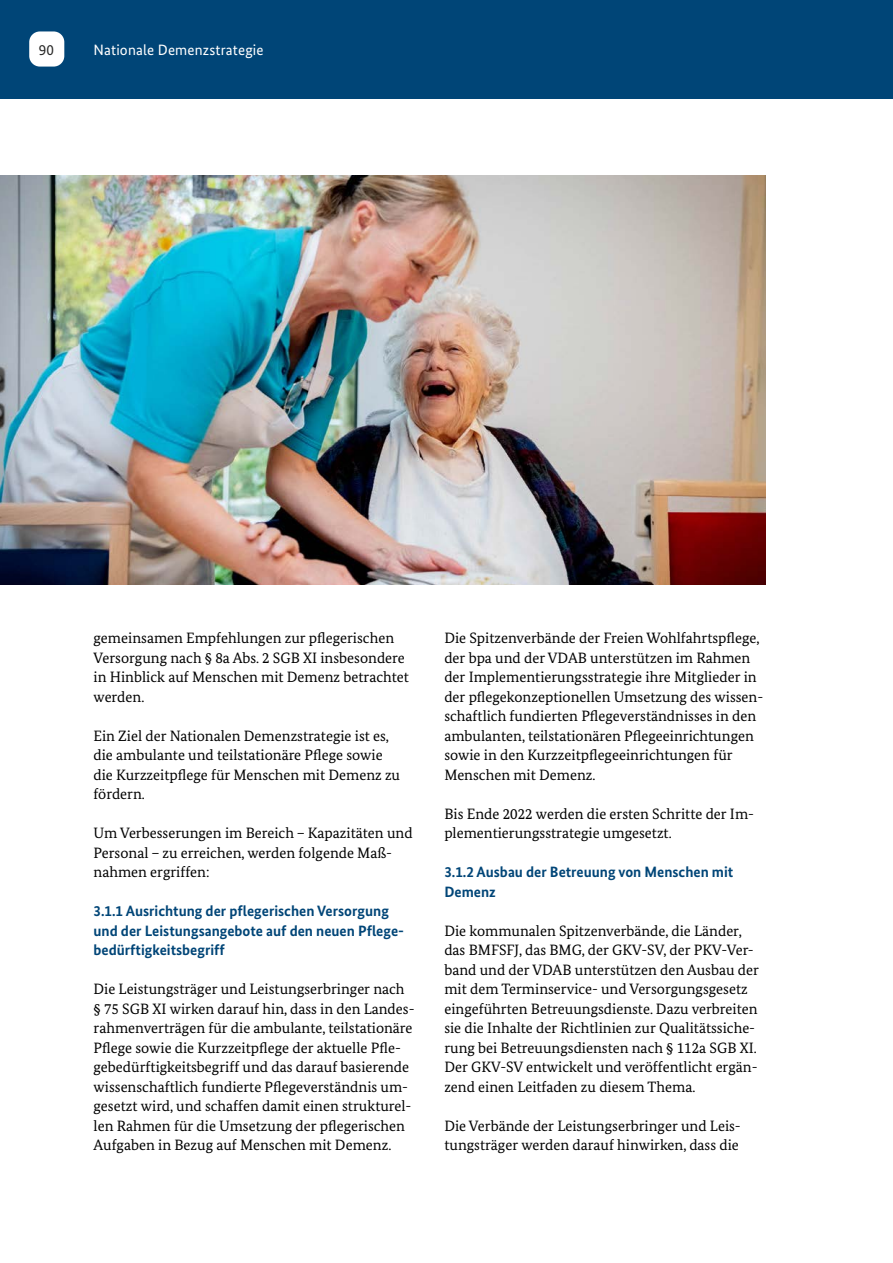
<style>
.page{position:relative;width:893px;height:1263px;background:#fff}
.page>*{position:absolute;margin:0;border:0;box-sizing:border-box;transform-origin:0 0}
.t1{font:15px/19.5px "Bundes Serif";color:#000}
.t2{font:700 15px/19.5px "Bundes Sans";color:#004577}
.t3{font:15px "Bundes Sans";letter-spacing:.01em;color:#fff}
.t4{font:15px "Bundes Sans";color:#282827}
</style>
<div class="page">
<div style="left:0;top:0;width:893px;height:98px;background:#004577"></div>
<div style="left:29px;top:31px;width:35px;height:36px;background:#fff;border-radius:11px"></div>
<img style="left:0;top:175px;width:765px;height:410px">
<p class="t4" style="left:39px;top:41px;width:16px">90</p>
<p class="t3" style="left:94px;top:41px;width:172px">Nationale Demenzstrategie</p>
<p class="t1" style="left:94px;top:628px;width:317px">gemeinsamen Empfehlungen zur pflegerischen Versorgung nach § 8a Abs. 2 SGB XI insbesondere in Hinblick auf Menschen mit Demenz betrachtet werden.</p>
<p class="t1" style="left:94px;top:726px;width:308px">Ein Ziel der Nationalen Demenzstrategie ist es, die ambulante und teilstationäre Pflege sowie die Kurzzeitpflege für Menschen mit Demenz zu fördern.</p>
<p class="t1" style="left:94px;top:823px;width:321px">Um Verbesserungen im Bereich – Kapazitäten und<br>Personal – zu erreichen, werden folgende Maß&shy;nahmen ergriffen:</p>
<h5 class="t2" style="left:94px;top:901px;width:312px">3.1.1 Ausrichtung der pflegerischen Versorgung und der Leistungsangebote auf den neuen Pflege&shy;bedürftigkeitsbegriff</h5>
<p class="t1" style="left:94px;top:979px;width:323px">Die Leistungsträger und Leistungserbringer nach § 75 SGB XI wirken darauf hin, dass in den Landes&shy;rahmenverträgen für die ambulante, teilstationäre Pflege sowie die Kurzzeitpflege der aktuelle Pfle&shy;gebedürftigkeitsbegriff und das darauf basierende wissenschaftlich fundierte Pflegeverständnis um&shy;gesetzt wird, und schaffen damit einen strukturel&shy;len Rahmen für die Umsetzung der pflegerischen Aufgaben in Bezug auf Menschen mit Demenz.</p>
<p class="t1" style="left:444px;top:628px;width:320px">Die Spitzenverbände der Freien Wohlfahrtspflege, der bpa und der VDAB unterstützen im Rahmen der Implementierungsstrategie ihre Mitglieder in der pflegekonzeptionellen Umsetzung des wissen&shy;schaftlich fundierten Pflegeverständnisses in den ambulanten, teilstationären Pflegeeinrichtungen sowie in den Kurzzeitpflegeeinrichtungen für Menschen mit Demenz.</p>
<p class="t1" style="left:444px;top:804px;width:311px">Bis Ende 2022 werden die ersten Schritte der Im&shy;plementierungsstrategie umgesetzt.</p>
<h5 class="t2" style="left:444px;top:862px;width:291px">3.1.2 Ausbau der Betreuung von Menschen mit<br>Demenz</h5>
<p class="t1" style="left:444px;top:921px;width:316px">Die kommunalen Spitzenverbände, die Länder, das BMFSFJ, das BMG, der GKV-SV, der PKV-Ver&shy;band und der VDAB unterstützen den Ausbau der mit dem Terminservice- und Versorgungsgesetz eingeführten Betreuungsdienste. Dazu verbreiten sie die Inhalte der Richtlinien zur Qualitätssiche&shy;rung bei Betreuungsdiensten nach § 112a SGB XI.<br>Der GKV-SV entwickelt und veröffentlicht ergän&shy;zend einen Leitfaden zu diesem Thema.</p>
<p class="t1" style="left:444px;top:1116px;width:298px">Die Verbände der Leistungserbringer und Leis&shy;tungsträger werden darauf hinwirken, dass die</p>
</div>
